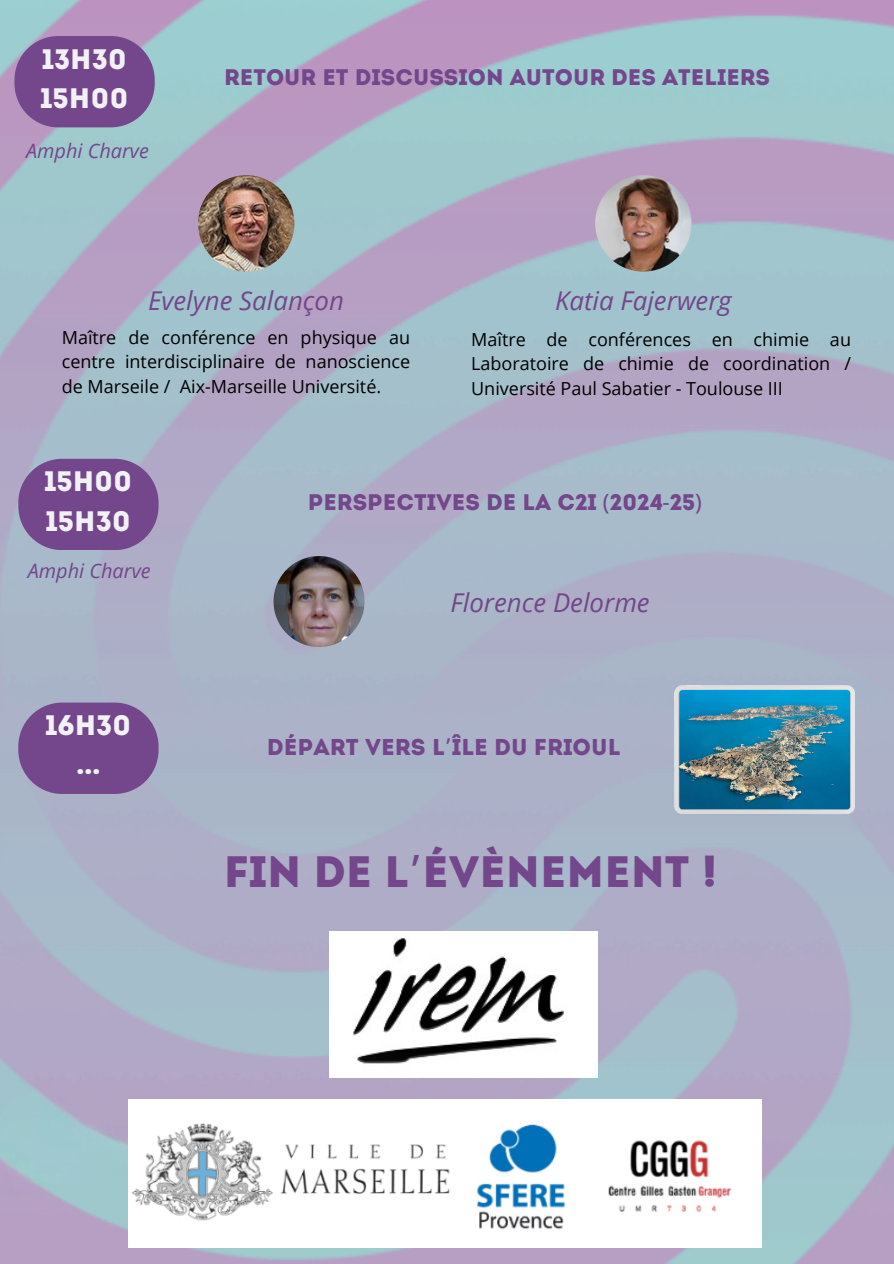
<style>
.page{position:relative;width:894px;height:1264px;background:#fff}
.page>*{position:absolute;margin:0;border:0;box-sizing:border-box;transform-origin:0 0}
.t1{font:43.95px "Intro";color:#74468b}
.t2{font:28.2px/39.3px "Intro";color:#f2f2f6}
.t3{font:italic 25.95px "Open Sans";color:#74468b}
.t4{font:22.95px "Intro";color:#74468b}
.t5{font:22.5px "Intro";color:#74468b}
.t6{font:italic 19.95px "Open Sans";color:#74468b}
.t7{font:18px/24.8px "Open Sans";color:#000;text-align:justify}
.s1{font-family:"Noto Sans"}
.s2{font-family:"Noto Sans Gurmukhi"}
</style>
<div class="page">
<img style="left:0;top:0;width:893px;height:1263px">
<img style="left:674px;top:685px;width:180px;height:130px">
<img style="left:329px;top:931px;width:268px;height:146px">
<div style="left:18px;top:702px;width:140px;height:92px;background:#74468b;border-radius:44px"></div>
<div style="left:18px;top:459px;width:140px;height:91px;background:#74468b;border-radius:44px"></div>
<img style="left:273px;top:556px;width:91px;height:91px;border-radius:50%">
<div style="left:14px;top:36px;width:141px;height:91px;background:#74468b;border-radius:44px"></div>
<img style="left:198px;top:175px;width:96px;height:96px;border-radius:50%">
<img style="left:595px;top:175px;width:96px;height:96px;border-radius:50%">
<img style="left:128px;top:1099px;width:633px;height:147px">
<p class="t2" style="left:41px;top:42px;width:89px">13H30<br>15H00</p>
<p class="t6" style="left:26px;top:137px;width:124px">Amphi Charve</p>
<h2 class="t5" style="left:224px;top:68px;width:547px">RETOUR ET DISCUSSION AUTOUR DES ATELIERS</h2>
<p class="t3" style="left:148px;top:282px;width:197px">Evelyne Salançon</p>
<h4 class="t3" style="left:555px;top:282px;width:178px">Katia Fajerwerg</h4>
<h1 class="t7" style="left:62px;top:324px;width:350px">Maître de conférence en physique au centre interdisciplinaire de nanoscience de Marseile / Aix-Marseille Université.</h1>
<p class="t7" style="left:471px;top:326px;width:381px">Maître de conférences en chimie au Laboratoire de chimie de coordination / Université Paul Sabatier - Toulouse III</p>
<p class="t2" style="left:44px;top:464px;width:89px">15H00<br>15H30</p>
<h3 class="t6" style="left:28px;top:557px;width:124px">Amphi Charve</h3>
<p class="t2" style="left:45px;top:708px;width:87px;text-align:center">16H30 ...</p>
<p class="t5" style="left:308px;top:493px;width:395px">PERSPECTIVES DE LA C2I <span class="s1">(</span>2024<span class="s1">-</span>25<span class="s1">)</span></p>
<h3 class="t3" style="left:450px;top:584px;width:201px">Florence Delorme</h3>
<p class="t4" style="left:267px;top:737px;width:355px">DÉPART VERS L<span class="s2">’</span>ÎLE DU FRIOUL</p>
<p class="t1" style="left:223px;top:853px;width:495px">FIN DE L<span class="s2">’</span>ÉVÈNEMENT !</p>
</div>
